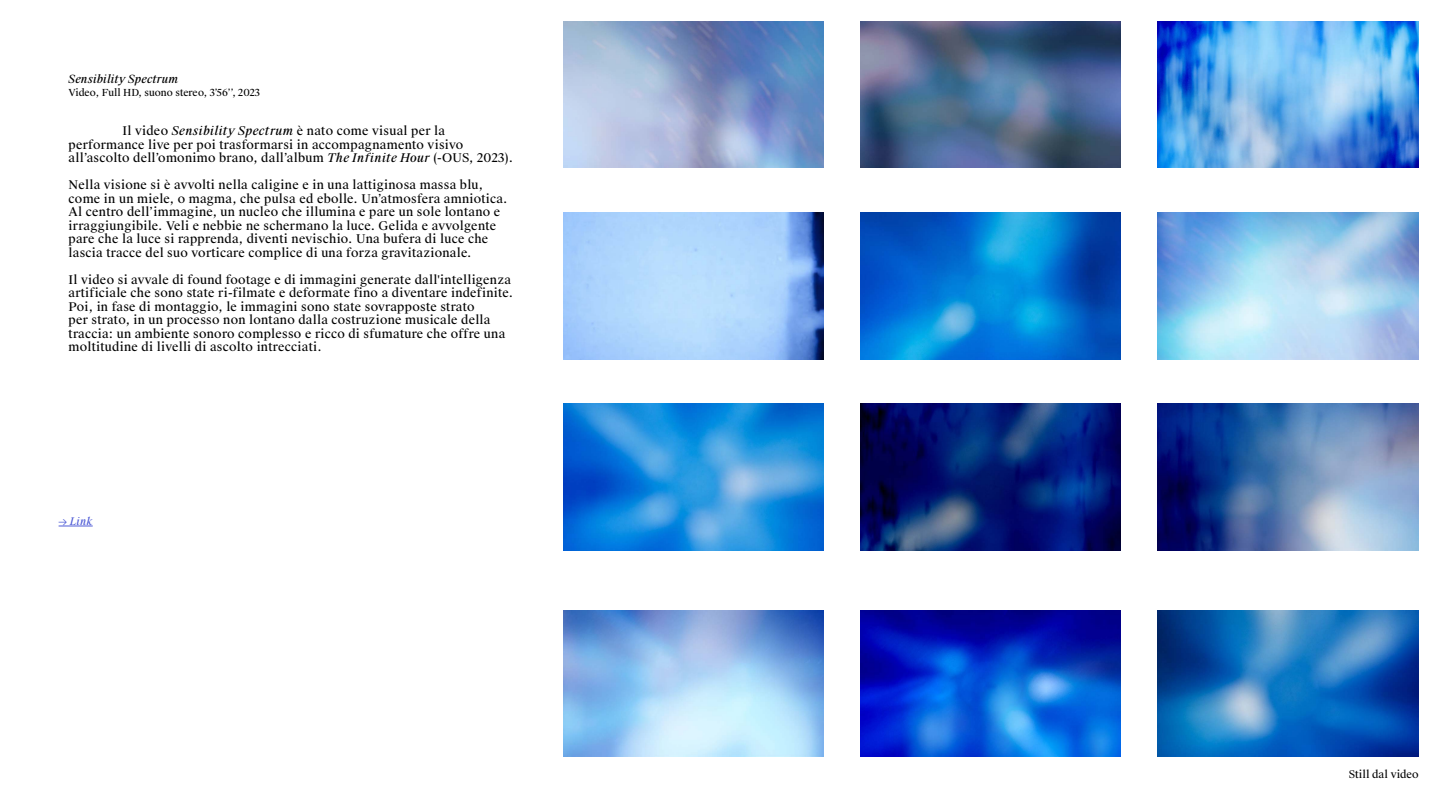
<style>
.page{position:relative;width:1440px;height:810px;background:#fff}
.page>*{position:absolute;margin:0;border:0;box-sizing:border-box;transform-origin:0 0}
.t1{font:12px/13.5px "Suisse Works";letter-spacing:.02em;color:#000}
.t2{font:italic 11.25px "Suisse Works";color:#000}
.t3{font:10.5px "Suisse Works";color:#000}
.t4{font:italic 10.5px "Suisse Works";color:#4f5cd6}
.t5{font:9.75px "Suisse Works";color:#000}
.s1{font-style:italic}
.s2{font-style:normal}
</style>
<div class="page">
<hr style="left:59px;top:526px;width:34px;height:1px;background:#4f5cd6">
<img style="left:563px;top:21px;width:260px;height:147px">
<img style="left:1158px;top:213px;width:261px;height:146px">
<img style="left:1158px;top:21px;width:261px;height:147px">
<img style="left:860px;top:213px;width:261px;height:147px">
<img style="left:1158px;top:404px;width:261px;height:146px">
<img style="left:563px;top:611px;width:260px;height:146px">
<img style="left:860px;top:610px;width:261px;height:147px">
<img style="left:1158px;top:610px;width:261px;height:147px">
<img style="left:860px;top:21px;width:261px;height:147px">
<img style="left:860px;top:404px;width:261px;height:146px">
<img style="left:563px;top:212px;width:260px;height:147px">
<img style="left:563px;top:404px;width:260px;height:146px">
<p class="t2" style="left:69px;top:72px;width:111px">Sensibility Spectrum</p>
<p class="t5" style="left:69px;top:87px;width:193px">Video, Full HD, suono stereo, 3’56’’, 2023</p>
<p class="t1" style="left:69px;top:124px;width:446px;text-indent:54px">Il video <span class="s1">Sensibility Spectrum</span> è nato come visual per la performance live per poi trasformarsi in accompagnamento visivo all’ascolto dell’omonimo brano, dall’album <span class="s1">The Infinite Hour</span> (-OUS, 2023).</p>
<p class="t1" style="left:69px;top:178px;width:440px">Nella visione si è avvolti nella caligine e in una lattiginosa massa blu, come in un miele, o magma, che pulsa ed ebolle. Un’atmosfera amniotica.<br>Al centro dell’immagine, un nucleo che illumina e pare un sole lontano e irraggiungibile. Veli e nebbie ne schermano la luce. Gelida e avvolgente pare che la luce si rapprenda, diventi nevischio. Una bufera di luce che lascia tracce del suo vorticare complice di una forza gravitazionale.</p>
<p class="t1" style="left:69px;top:273px;width:446px">Il video si avvale di found footage e di immagini generate dall'intelligenza artificiale che sono state ri-filmate e deformate fino a diventare indefinite.<br>Poi, in fase di montaggio, le immagini sono state sovrapposte strato<br>per strato, in un processo non lontano dalla costruzione musicale della traccia: un ambiente sonoro complesso e ricco di sfumature che offre una moltitudine di livelli di ascolto intrecciati.</p>
<p class="t4" style="left:59px;top:514px;width:36px"><span class="s2">→</span> Link</p>
<p class="t3" style="left:1349px;top:767px;width:71px">Still dal video</p>
</div>
